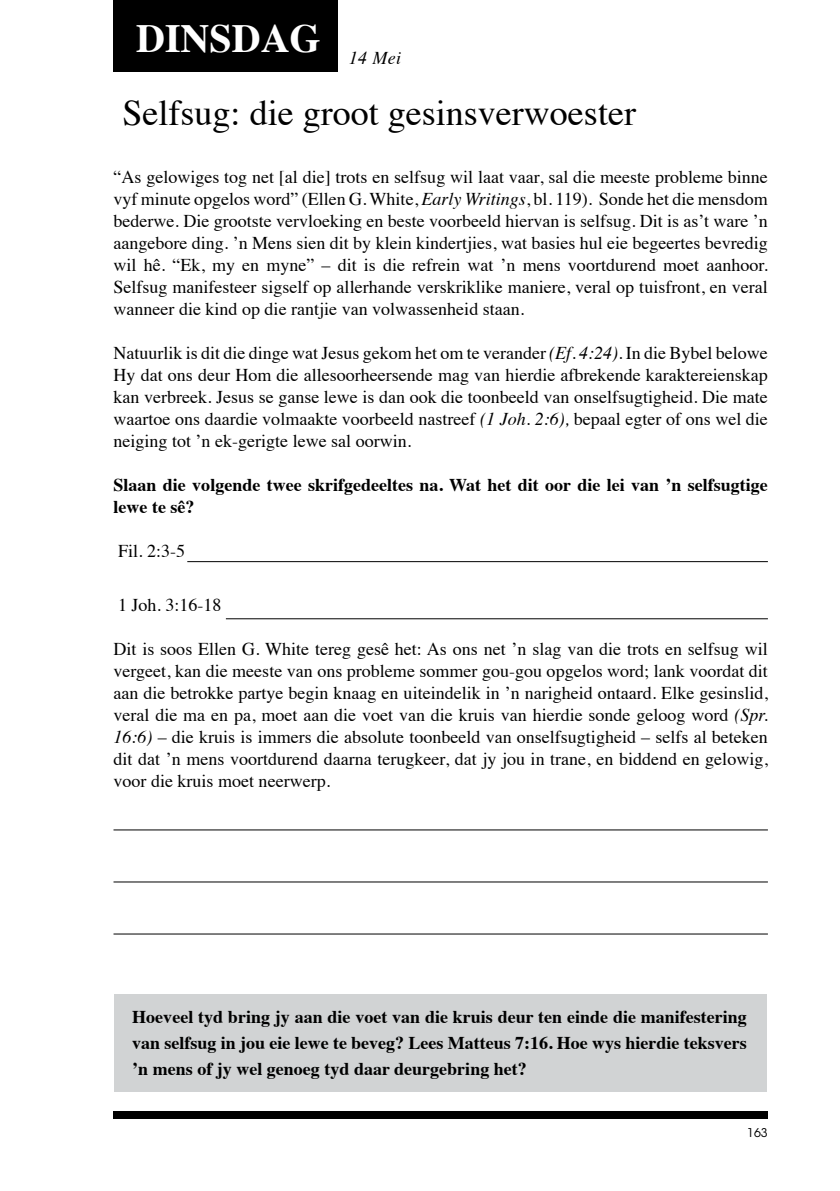
<style>
.page{position:relative;width:840px;height:1191px;background:#fff}
.page>*{position:absolute;margin:0;border:0;box-sizing:border-box;transform-origin:0 0}
.t1{font:700 40px "Times";color:#fff}
.t2{font:36px "Times";color:#000}
.t3{font:18px/22px "Times";color:#000;text-align:justify}
.t4{font:700 18px/26px "Times";color:#000}
.t5{font:italic 18px "Times";color:#000}
.t6{font:12px "ITC Avant Garde Std";color:#000}
.s1{font-style:italic}
</style>
<div class="page">
<div style="left:113px;top:1111px;width:654px;height:8px;background:#000"></div>
<div style="left:113px;top:0;width:225px;height:71px;background:#000"></div>
<hr style="left:113px;top:829px;width:654px;height:1px;background:#000">
<hr style="left:113px;top:933px;width:654px;height:1px;background:#000">
<hr style="left:187px;top:561px;width:580px;height:1px;background:#000">
<hr style="left:113px;top:881px;width:654px;height:1px;background:#000">
<hr style="left:226px;top:618px;width:541px;height:1px;background:#000">
<div style="left:114px;top:994px;width:652px;height:98px;background:#d1d3d4"></div>
<h1 class="t1" style="left:136px;top:0;width:186px">DINSDAG</h1>
<p class="t5" style="left:349px;top:42px;width:54px">14 Mei</p>
<h2 class="t2" style="left:122px;top:80px;width:514px">Selfsug: die groot gesinsverwoester</h2>
<p class="t3" style="left:113px;top:165px;width:655px">“As gelowiges tog net [al die] trots en selfsug wil laat vaar, sal die meeste probleme binne vyf minute opgelos word” (Ellen G. White, <span class="s1">Early Writings</span>, bl. 119). Sonde het die mensdom bederwe. Die grootste vervloeking en beste voorbeeld hiervan is selfsug. Dit is as’t ware ’n aangebore ding. ’n Mens sien dit by klein kindertjies, wat basies hul eie begeertes bevredig wil hê. “Ek, my en myne” – dit is die refrein wat ’n mens voortdurend moet aanhoor.<br>Selfsug manifesteer sigself op allerhande verskriklike maniere, veral op tuisfront, en veral wanneer die kind op die rantjie van volwassenheid staan.</p>
<p class="t3" style="left:113px;top:341px;width:655px">Natuurlik is dit die dinge wat Jesus gekom het om te verander <span class="s1">(Ef. 4:24)</span>. In die Bybel belowe Hy dat ons deur Hom die allesoorheersende mag van hierdie afbrekende karaktereienskap kan verbreek. Jesus se ganse lewe is dan ook die toonbeeld van onselfsugtigheid. Die mate waartoe ons daardie volmaakte voorbeeld nastreef <span class="s1">(1 Joh. 2:6),</span> bepaal egter of ons wel die neiging tot ’n ek-gerigte lewe sal oorwin.</p>
<p class="t4" style="left:113px;top:472px;width:655px;line-height:22px">Slaan die volgende twee skrifgedeeltes na. Wat het dit oor die lei van ’n selfsugtige lewe te sê?</p>
<p class="t3" style="left:118px;top:539px;width:69px">Fil. 2:3-5</p>
<p class="t3" style="left:118px;top:593px;width:105px">1 Joh. 3:16-18</p>
<p class="t3" style="left:113px;top:637px;width:655px">Dit is soos Ellen G. White tereg gesê het: As ons net ’n slag van die trots en selfsug wil vergeet, kan die meeste van ons probleme sommer gou-gou opgelos word; lank voordat dit aan die betrokke partye begin knaag en uiteindelik in ’n narigheid ontaard. Elke gesinslid, veral die ma en pa, moet aan die voet van die kruis van hierdie sonde geloog word <span class="s1">(Spr.<br>16:6)</span> – die kruis is immers die absolute toonbeeld van onselfsugtigheid – selfs al beteken dit dat ’n mens voortdurend daarna terugkeer, dat jy jou in trane, en biddend en gelowig, voor die kruis moet neerwerp.</p>
<p class="t4" style="left:132px;top:1001px;width:615px;text-align:justify">Hoeveel tyd bring jy aan die voet van die kruis deur ten einde die manifestering van selfsug in jou eie lewe te beveg? Lees Matteus 7:16. Hoe wys hierdie teksvers ’n mens of jy wel genoeg tyd daar deurgebring het?</p>
<p class="t6" style="left:746px;top:1125px;width:22px">163</p>
</div>
